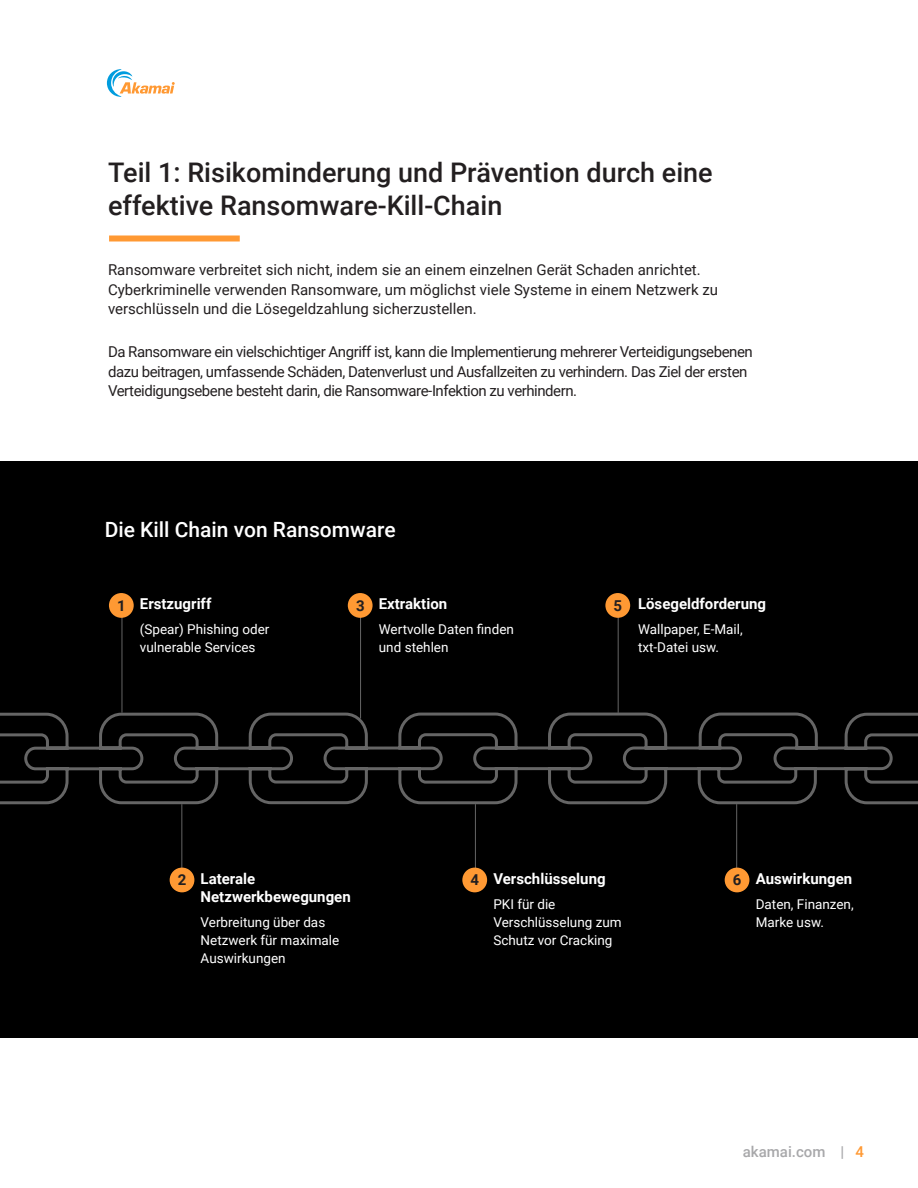
<style>
.page{position:relative;width:918px;height:1188px;background:#fff}
.page>*{position:absolute;margin:0;border:0;box-sizing:border-box;transform-origin:0 0}
.H1_-_Single_Column_Orange_Bar{font:500 27px/33px "Roboto";color:#231f20}
.t1{font:500 21px "Roboto";color:#fff}
.t2{font:15px/19.5px "Roboto";letter-spacing:-.03em;color:#231f20}
.t3{font:15px/19.5px "Roboto";color:#231f20}
.body{font:700 15px/18px "Roboto";color:#fff}
.t4{font:500 15px "Roboto";color:#a8a8aa}
.body-2{font:700 15px "Roboto";color:#231f20}
.body-3{font:13.5px/18px "Roboto";color:#fff}
.s1{color:#f93}
</style>
<div class="page">
<svg style="left:107px;top:69px;width:68px;height:28px"></svg>
<div style="left:109px;top:236px;width:131px;height:6px;background:#f93"></div>
<div style="left:0;top:461px;width:918px;height:577px;background:#000"></div>
<svg style="left:0;top:711px;width:918px;height:95px"></svg>
<hr style="left:122px;top:607px;width:1px;height:106px;background:#fff">
<hr style="left:360px;top:607px;width:1px;height:111px;background:#fff">
<hr style="left:618px;top:607px;width:1px;height:106px;background:#fff">
<hr style="left:736px;top:804px;width:1px;height:75px;background:#fff">
<hr style="left:475px;top:804px;width:1px;height:73px;background:#fff">
<hr style="left:181px;top:804px;width:1px;height:71px;background:#fff">
<div style="left:109px;top:593px;width:25px;height:25px;background:#f93;border-radius:50%"></div>
<div style="left:170px;top:868px;width:24px;height:24px;background:#f93;border-radius:50%"></div>
<div style="left:348px;top:593px;width:25px;height:25px;background:#f93;border-radius:50%"></div>
<div style="left:462px;top:868px;width:25px;height:24px;background:#f93;border-radius:50%"></div>
<div style="left:605px;top:593px;width:25px;height:25px;background:#f93;border-radius:50%"></div>
<div style="left:725px;top:868px;width:24px;height:24px;background:#f93;border-radius:50%"></div>
<p class="H1_-_Single_Column_Orange_Bar" style="left:108px;top:155px;width:606px">Teil 1: Risikominderung und Prävention durch eine effektive Ransomware-Kill-Chain</p>
<p class="t3" style="left:108px;top:260px;width:612px">Ransomware verbreitet sich nicht, indem sie an einem einzelnen Gerät Schaden anrichtet.<br>Cyberkriminelle verwenden Ransomware, um möglichst viele Systeme in einem Netzwerk zu verschlüsseln und die Lösegeldzahlung sicherzustellen.</p>
<p class="t2" style="left:108px;top:341px;width:646px">Da Ransomware ein vielschichtiger Angriff ist, kann die Implementierung mehrerer Verteidigungsebenen dazu beitragen, umfassende Schäden, Datenverlust und Ausfallzeiten zu verhindern. Das Ziel der ersten<br>Verteidigungsebene besteht darin, die Ransomware-Infektion zu verhindern.</p>
<h2 class="t1" style="left:105px;top:515px;width:292px">Die Kill Chain von Ransomware</h2>
<p class="body-2" style="left:117px;top:595px;width:10px">1</p>
<p class="body" style="left:140px;top:595px;width:73px">Erstzugriff</p>
<p class="body-3" style="left:140px;top:620px;width:131px">(Spear) Phishing oder vulnerable Services</p>
<p class="body-2" style="left:356px;top:595px;width:10px">3</p>
<p class="body" style="left:379px;top:595px;width:70px">Extraktion</p>
<p class="body-3" style="left:379px;top:620px;width:137px">Wertvolle Daten finden und stehlen</p>
<p class="body-2" style="left:614px;top:595px;width:10px">5</p>
<p class="body" style="left:638px;top:595px;width:130px">Lösegeldforderung</p>
<p class="body-3" style="left:638px;top:620px;width:106px">Wallpaper, E-Mail, txt-Datei usw.</p>
<p class="body-2" style="left:178px;top:870px;width:10px">2</p>
<p class="body" style="left:201px;top:869px;width:152px">Laterale<br>Netzwerkbewegungen</p>
<p class="body-3" style="left:201px;top:913px;width:140px">Verbreitung über das<br>Netzwerk für maximale<br>Auswirkungen</p>
<p class="body-2" style="left:471px;top:870px;width:10px">4</p>
<p class="body" style="left:493px;top:869px;width:114px">Verschlüsselung</p>
<p class="body-3" style="left:493px;top:895px;width:130px">PKI für die<br>Verschlüsselung zum<br>Schutz vor Cracking</p>
<p class="body-2" style="left:733px;top:870px;width:10px">6</p>
<p class="body" style="left:756px;top:869px;width:98px">Auswirkungen</p>
<p class="body-3" style="left:756px;top:895px;width:100px">Daten, Finanzen,<br>Marke usw.</p>
<p class="t4" style="left:743px;top:1142px;width:123px">akamai.com | <span class="s1">4</span></p>
</div>
